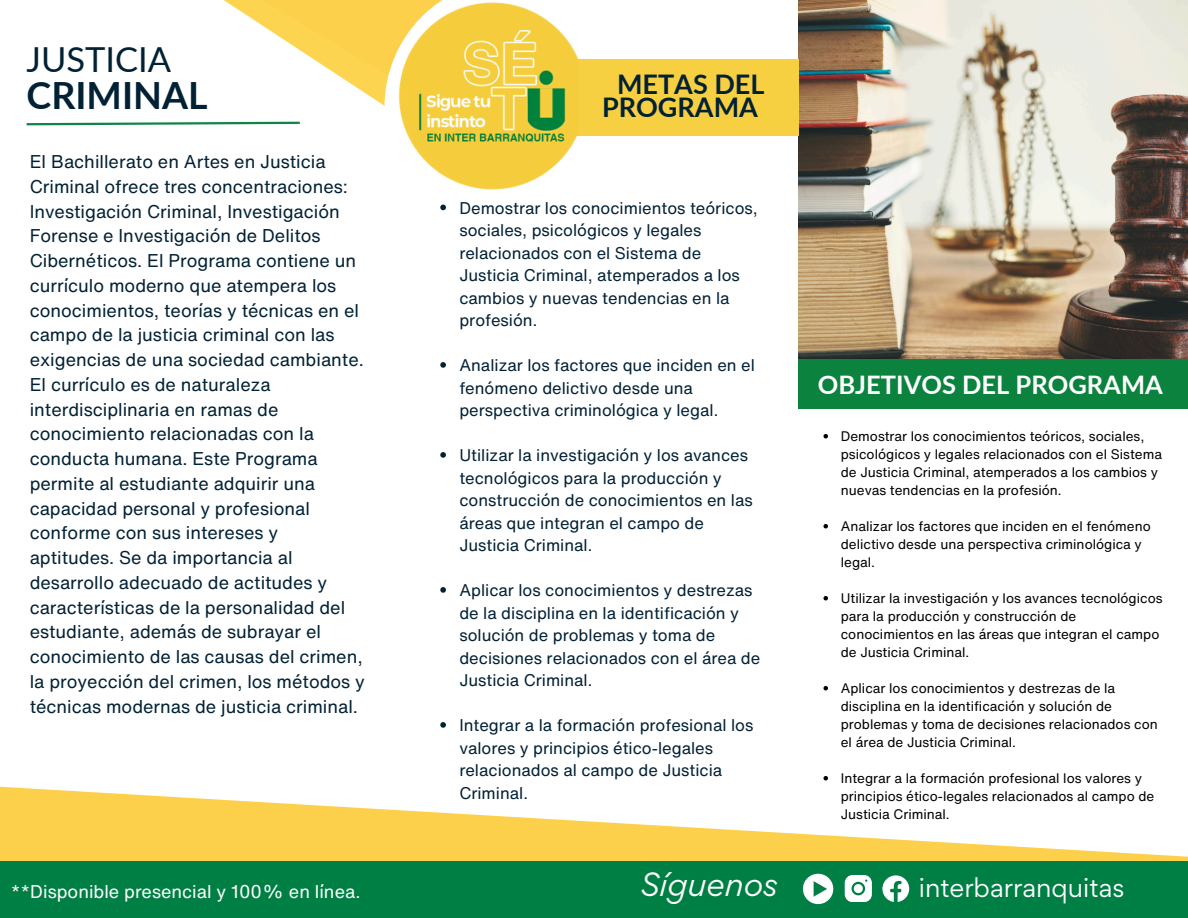
<style>
.page{position:relative;width:1188px;height:918px;background:#fff}
.page>*{position:absolute;margin:0;border:0;box-sizing:border-box;transform-origin:0 0}
.t1{font:700 37.5px "Lato";color:#022135}
.t2{font:34.5px "Lato";color:#022135}
.t3{font:italic 30px "Gordita";color:#fff}
.t4{font:700 27px/23.7px "Lato";color:#022135;text-align:center}
.t5{font:700 25.5px "Lato";color:#fff}
.t6{font:24.3px "Gordita";color:#fff}
.t7{font:18px/24.8px "Helvetica Now Text";color:#022135}
.t8{font:18px "Helvetica Now Text";color:#fff}
.t9{font:16.5px/22.5px "Helvetica Now Text";color:#022135}
.t10{font:13.5px/18px "Helvetica Now Text";color:#000}
</style>
<div class="page">
<svg style="left:0;top:786px;width:1188px;height:76px;fill:#fdd04b"></svg>
<img style="left:799px;top:0;width:389px;height:359px">
<div style="left:396px;top:0;width:396px;height:792px;background:#fff"></div>
<svg style="left:224px;top:0;width:160px;height:82px;fill:#fdd44f"></svg>
<svg style="left:26px;top:121px;width:274px;height:5px"></svg>
<svg style="left:384px;top:0;width:195px;height:211px"></svg>
<div style="left:569px;top:59px;width:230px;height:77px;background:#f7d041"></div>
<img style="left:396px;top:0;width:182px;height:194px">
<svg style="left:796px;top:395px;width:392px;height:418px"></svg>
<div style="left:0;top:862px;width:1188px;height:56px;background:#007f45"></div>
<svg style="left:882px;top:875px;width:27px;height:27px"></svg>
<svg style="left:845px;top:875px;width:27px;height:27px"></svg>
<svg style="left:803px;top:874px;width:30px;height:30px"></svg>
<svg style="left:823px;top:434px;width:5px;height:4px"></svg>
<svg style="left:823px;top:524px;width:5px;height:4px"></svg>
<svg style="left:823px;top:596px;width:5px;height:4px"></svg>
<svg style="left:823px;top:686px;width:5px;height:4px"></svg>
<svg style="left:823px;top:776px;width:5px;height:4px"></svg>
<svg style="left:440px;top:205px;width:6px;height:5px"></svg>
<svg style="left:440px;top:362px;width:6px;height:6px"></svg>
<svg style="left:440px;top:452px;width:6px;height:6px"></svg>
<svg style="left:440px;top:587px;width:6px;height:6px"></svg>
<svg style="left:440px;top:722px;width:6px;height:6px"></svg>
<div style="left:799px;top:359px;width:389px;height:50px;background:#0b833e"></div>
<p class="t2" style="left:27px;top:38px;width:146px">JUSTICIA</p>
<p class="t1" style="left:27px;top:72px;width:182px">CRIMINAL</p>
<h2 class="t7" style="left:30px;top:149px;width:337px">El Bachillerato en Artes en Justicia Criminal ofrece tres concentraciones:<br>Investigación Criminal, Investigación Forense e Investigación de Delitos Cibernéticos. El Programa contiene un currículo moderno que atempera los conocimientos, teorías y técnicas en el campo de la justicia criminal con las exigencias de una sociedad cambiante.<br>El currículo es de naturaleza interdisciplinaria en ramas de conocimiento relacionadas con la conducta humana. Este Programa permite al estudiante adquirir una capacidad personal y profesional conforme con sus intereses y aptitudes. Se da importancia al desarrollo adecuado de actitudes y características de la personalidad del estudiante, además de subrayar el conocimiento de las causas del crimen, la proyección del crimen, los métodos y técnicas modernas de justicia criminal.</h2>
<p class="t8" style="left:11px;top:878px;width:351px">**Disponible presencial y 100% en línea.</p>
<h5 class="t4" style="left:602px;top:71px;width:164px">METAS DEL<br>PROGRAMA</h5>
<p class="t9" style="left:459px;top:196px;width:300px">Demostrar los conocimientos teóricos, sociales, psicológicos y legales relacionados con el Sistema de<br>Justicia Criminal, atemperados a los cambios y nuevas tendencias en la profesión.</p>
<p class="t9" style="left:459px;top:354px;width:297px">Analizar los factores que inciden en el fenómeno delictivo desde una perspectiva criminológica y legal.</p>
<p class="t9" style="left:459px;top:444px;width:295px">Utilizar la investigación y los avances tecnológicos para la producción y construcción de conocimientos en las áreas que integran el campo de<br>Justicia Criminal.</p>
<p class="t9" style="left:459px;top:579px;width:303px">Aplicar los conocimientos y destrezas de la disciplina en la identificación y solución de problemas y toma de decisiones relacionados con el área de Justicia Criminal.</p>
<p class="t9" style="left:459px;top:714px;width:296px">Integrar a la formación profesional los valores y principios ético-legales relacionados al campo de Justicia<br>Criminal.</p>
<h4 class="t5" style="left:818px;top:368px;width:346px">OBJETIVOS DEL PROGRAMA</h4>
<h1 class="t10" style="left:841px;top:427px;width:323px">Demostrar los conocimientos teóricos, sociales, psicológicos y legales relacionados con el Sistema de Justicia Criminal, atemperados a los cambios y nuevas tendencias en la profesión.</h1>
<p class="t10" style="left:841px;top:517px;width:311px">Analizar los factores que inciden en el fenómeno delictivo desde una perspectiva criminológica y legal.</p>
<p class="t10" style="left:841px;top:589px;width:323px">Utilizar la investigación y los avances tecnológicos para la producción y construcción de conocimientos en las áreas que integran el campo de Justicia Criminal.</p>
<p class="t10" style="left:841px;top:679px;width:318px">Aplicar los conocimientos y destrezas de la disciplina en la identificación y solución de problemas y toma de decisiones relacionados con el área de Justicia Criminal.</p>
<p class="t10" style="left:841px;top:769px;width:315px">Integrar a la formación profesional los valores y principios ético-legales relacionados al campo de<br>Justicia Criminal.</p>
<p class="t3" style="left:640px;top:864px;width:139px">Síguenos</p>
<p class="t6" style="left:919px;top:871px;width:207px">interbarranquitas</p>
</div>
